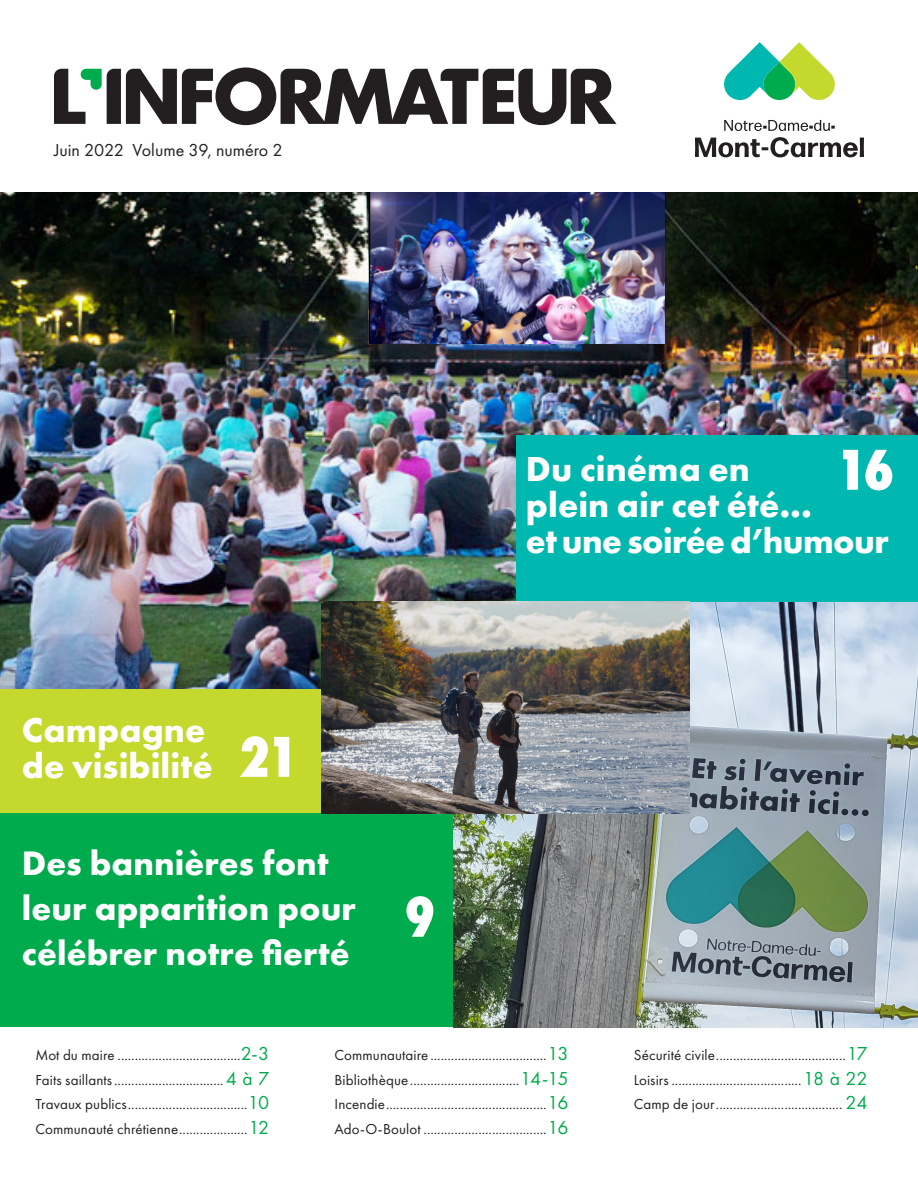
<style>
.page{position:relative;width:918px;height:1188px;background:#fff}
.page>*{position:absolute;margin:0;border:0;box-sizing:border-box;transform-origin:0 0}
.Titres__couverture{font:800 59.85px "Futura PT Cond";color:#fff}
.Courant{font:700 36px "Futura PT";color:#fff}
.Titres__couverture-2{font:700 35.25px/45px "Futura PT";letter-spacing:.005em;color:#fff}
.t1{font:18px "Futura PT";color:#231f20}
.Table_des_matières{font:15px "Futura PT";letter-spacing:.005em;color:#231f20}
.s1{font-size:19.5px;color:#00ab4d}
</style>
<div class="page">
<svg style="left:724px;top:120px;width:111px;height:11px"></svg>
<svg style="left:695px;top:137px;width:163px;height:20px"></svg>
<svg style="left:860px;top:138px;width:4px;height:19px"></svg>
<svg style="left:724px;top:42px;width:111px;height:58px"></svg>
<svg style="left:54px;top:68px;width:563px;height:57px"></svg>
<img style="left:0;top:192px;width:918px;height:497px">
<div style="left:0;top:689px;width:321px;height:124px;background:#c4d82d"></div>
<div style="left:0;top:813px;width:463px;height:213px;background:#00ab4d"></div>
<div style="left:517px;top:435px;width:401px;height:168px;background:#00b8af"></div>
<img style="left:369px;top:192px;width:295px;height:151px">
<img style="left:454px;top:603px;width:464px;height:424px">
<img style="left:321px;top:602px;width:368px;height:211px">
<p class="t1" style="left:54px;top:139px;width:230px">Juin 2022 Volume 39, numéro 2</p>
<p class="Courant" style="left:22px;top:707px;width:185px">Campagne</p>
<p class="Courant" style="left:22px;top:743px;width:193px">de visibilité</p>
<p class="Titres__couverture" style="left:238px;top:721px;width:61px">21</p>
<p class="Titres__couverture-2" style="left:22px;top:840px;width:336px">Des bannières font leur apparition pour célébrer notre fierté</p>
<p class="Titres__couverture" style="left:404px;top:881px;width:33px">9</p>
<p class="Titres__couverture" style="left:835px;top:434px;width:61px">16</p>
<p class="Courant" style="left:526px;top:446px;width:226px">Du cinéma en</p>
<p class="Courant" style="left:526px;top:482px;width:288px">plein air cet été...</p>
<p class="Courant" style="left:526px;top:518px;width:364px">et une soirée d’humour</p>
<p class="Table_des_matières" style="left:35px;top:1046px;width:236px">Mot du maire ....................................<span class="s1">2-3</span></p>
<p class="Table_des_matières" style="left:35px;top:1071px;width:236px">Faits saillants................................<span class="s1">4 à 7</span></p>
<p class="Table_des_matières" style="left:35px;top:1095px;width:236px">Travaux publics...................................<span class="s1">10</span></p>
<p class="Table_des_matières" style="left:35px;top:1120px;width:236px">Communauté chrétienne....................<span class="s1">12</span></p>
<p class="Table_des_matières" style="left:335px;top:1046px;width:236px">Communautaire ..................................<span class="s1">13</span></p>
<p class="Table_des_matières" style="left:335px;top:1071px;width:236px">Bibliothèque................................<span class="s1">14-15</span></p>
<p class="Table_des_matières" style="left:335px;top:1095px;width:236px">Incendie...............................................<span class="s1">16</span></p>
<p class="Table_des_matières" style="left:335px;top:1120px;width:236px">Ado-O-Boulot ....................................<span class="s1">16</span></p>
<p class="Table_des_matières" style="left:634px;top:1046px;width:236px">Sécurité civile......................................<span class="s1">17</span></p>
<p class="Table_des_matières" style="left:634px;top:1071px;width:236px">Loisirs ......................................<span class="s1">18 à 22</span></p>
<p class="Table_des_matières" style="left:634px;top:1095px;width:236px">Camp de jour..................................... <span class="s1">24</span></p>
</div>
